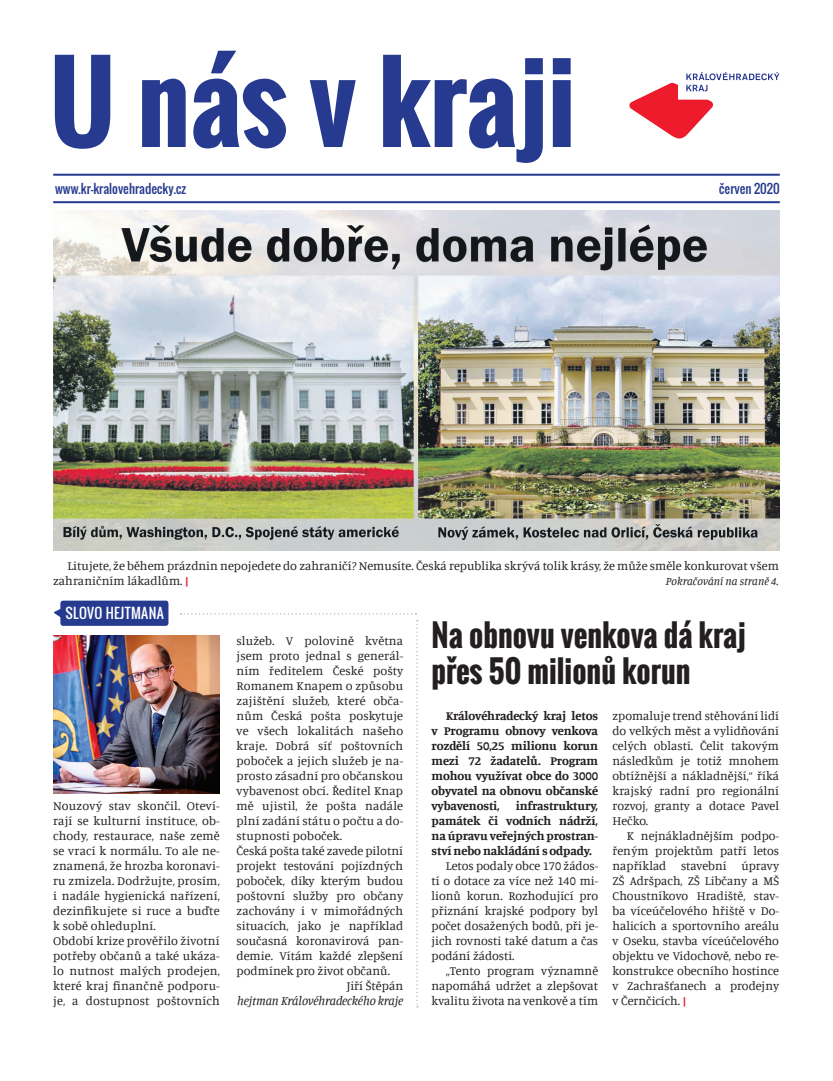
<style>
.page{position:relative;width:833px;height:1081px;background:#fff}
.page>*{position:absolute;margin:0;border:0;box-sizing:border-box;transform-origin:0 0}
.t1{font:700 104.88px "Oswald";color:#263a8f}
.t2{font:700 30px/36px "Oswald";color:#231f20}
.t3{font:13.75px "Oswald";letter-spacing:.02em;color:#fff}
.t4{font:12.5px/15px "Manuale";color:#231f20;text-align:justify}
.t5{font:700 12.5px/15px "Manuale";letter-spacing:-.01em;color:#231f20;text-align:justify}
.t6{font:12.5px "Oswald";color:#263a8f}
.t7{font:italic 12.5px "Manuale";letter-spacing:-.01em;color:#231f20}
.t8{font:italic 11.25px "Manuale";color:#231f20}
.s1{font-weight:700;font-size:11.25px;color:#d1232a}
</style>
<div class="page">
<svg style="left:629px;top:72px;width:150px;height:67px"></svg>
<svg style="left:54px;top:609px;width:6px;height:8px"></svg>
<div style="left:60px;top:600px;width:108px;height:26px;background:#263a8f;border-radius:3px"></div>
<hr style="left:53px;top:201px;width:727px;height:2px;background:#263a8f">
<hr style="left:53px;top:174px;width:727px;height:2px;background:#263a8f">
<svg style="left:416px;top:620px;width:2px;height:387px"></svg>
<svg style="left:180px;top:613px;width:236px;height:1px"></svg>
<img style="left:53px;top:635px;width:167px;height:159px">
<img style="left:53px;top:211px;width:727px;height:339px">
<h1 class="t1" style="left:50px;top:23px;width:527px">U nás v kraji</h1>
<p class="t6" style="left:55px;top:179px;width:133px">www.kr-kralovehradecky.cz</p>
<p class="t6" style="left:719px;top:179px;width:62px">červen 2020</p>
<p class="t4" style="left:53px;top:558px;width:727px;text-indent:14px">Litujete, že během prázdnin nepojedete do zahraničí? Nemusíte. Česká republika skrývá tolik krásy, že může směle konkurovat všem zahraničním lákadlům. <span class="s1">|</span></p>
<p class="t8" style="left:666px;top:574px;width:114px">Pokračování na straně 4.</p>
<p class="t3" style="left:66px;top:603px;width:100px">Slovo hejtmana</p>
<p class="t4" style="left:53px;top:798px;width:168px;text-align:left">Nouzový stav skončil. Oteví&shy;rají se kulturní instituce, ob&shy;chody, restaurace, naše země se vrací k normálu. To ale ne&shy;znamená, že hrozba koronavi&shy;ru zmizela. Dodržujte, prosím, i nadále hygienická nařízení, dezinfikujete si ruce a buďte k sobě ohleduplní.<br>Období krize prověřilo životní potřeby občanů a také ukáza&shy;lo nutnost malých prodejen, které kraj finančně podporu&shy;je, a dostupnost poštovních</p>
<p class="t4" style="left:237px;top:633px;width:168px">služeb. V polovině května</p>
<p class="t4" style="left:237px;top:648px;width:168px">jsem proto jednal s generál-</p>
<p class="t4" style="left:237px;top:663px;width:168px">ním ředitelem České pošty</p>
<p class="t4" style="left:237px;top:678px;width:168px">Romanem Knapem o způsobu</p>
<p class="t4" style="left:237px;top:693px;width:168px">zajištění služeb, které obča-</p>
<p class="t4" style="left:237px;top:708px;width:168px">nům Česká pošta poskytuje</p>
<p class="t4" style="left:237px;top:723px;width:168px">ve všech lokalitách našeho</p>
<p class="t4" style="left:237px;top:738px;width:168px">kraje. Dobrá síť poštovních</p>
<p class="t4" style="left:237px;top:753px;width:168px">poboček a jejich služeb je na-</p>
<p class="t4" style="left:237px;top:768px;width:168px">prosto zásadní pro občanskou</p>
<p class="t4" style="left:237px;top:783px;width:168px">vybavenost obcí. Ředitel Knap</p>
<p class="t4" style="left:237px;top:798px;width:168px">mě ujistil, že pošta nadále</p>
<p class="t4" style="left:237px;top:813px;width:168px">plní zadání státu o počtu a do-</p>
<p class="t4" style="left:237px;top:828px;width:107px">stupnosti poboček.</p>
<p class="t4" style="left:237px;top:843px;width:168px">Česká pošta také zavede pilotní</p>
<p class="t4" style="left:237px;top:858px;width:168px">projekt testování pojízdných</p>
<p class="t4" style="left:237px;top:873px;width:168px">poboček, díky kterým budou</p>
<p class="t4" style="left:237px;top:888px;width:168px">poštovní služby pro občany</p>
<p class="t4" style="left:237px;top:903px;width:168px">zachovány i v mimořádných</p>
<p class="t4" style="left:237px;top:918px;width:168px">situacích, jako je například</p>
<p class="t4" style="left:237px;top:933px;width:168px">současná koronavirová pan-</p>
<p class="t4" style="left:237px;top:948px;width:168px">demie. Vítám každé zlepšení</p>
<p class="t4" style="left:237px;top:963px;width:155px">podmínek pro život občanů.</p>
<p class="t4" style="left:347px;top:978px;width:58px">Jiří Štěpán</p>
<p class="t7" style="left:237px;top:993px;width:167px">hejtman Královéhradeckého kraje</p>
<h2 class="t2" style="left:431px;top:617px;width:316px">Na obnovu venkova dá kraj přes 50 milionů korun</h2>
<p class="t5" style="left:431px;top:708px;width:168px;text-indent:14px">Královéhradecký kraj letos v Programu obnovy venkova rozdělí 50,25 milionu korun mezi 72 žadatelů. Program mohou využívat obce do 3000 obyvatel na obnovu občanské vybavenosti,</p>
<p class="t5" style="left:431px;top:798px;width:168px;text-indent:84px">infrastruktury, památek či vodních nádrží, na úpravu veřejných prostran&shy;ství nebo nakládání s odpady.</p>
<p class="t4" style="left:431px;top:858px;width:168px;text-indent:14px">Letos podaly obce 170 žádos&shy;tí o dotace za více než 140 mi&shy;lionů korun. Rozhodující pro přiznání krajské podpory byl počet dosažených bodů, při je&shy;jich rovnosti také datum a čas podání žádosti.</p>
<p class="t4" style="left:431px;top:963px;width:168px;text-indent:14px">„Tento program významně napomáhá udržet a zlepšovat kvalitu života na venkově a tím</p>
<p class="t4" style="left:612px;top:708px;width:168px">zpomaluje trend stěhování lidí do velkých měst a vylidňování celých oblastí. Čelit takovým následkům je totiž mnohem obtížnější a nákladnější,“ říká krajský radní pro regionální rozvoj, granty a dotace Pavel Hečko.</p>
<p class="t4" style="left:612px;top:828px;width:168px;text-indent:14px">K nejnákladnějším podpo&shy;řeným projektům patří letos například stavební úpravy ZŠ Adršpach, ZŠ Libčany a MŠ Choustníkovo Hradiště, stav&shy;ba víceúčelového hřiště v Do&shy;halicích a sportovního areálu v Oseku, stavba víceúčelového objektu ve Vidochově, nebo re&shy;konstrukce obecního hostince v Zachrašťanech a prodejny v Černčicích. <span class="s1">|</span></p>
</div>
